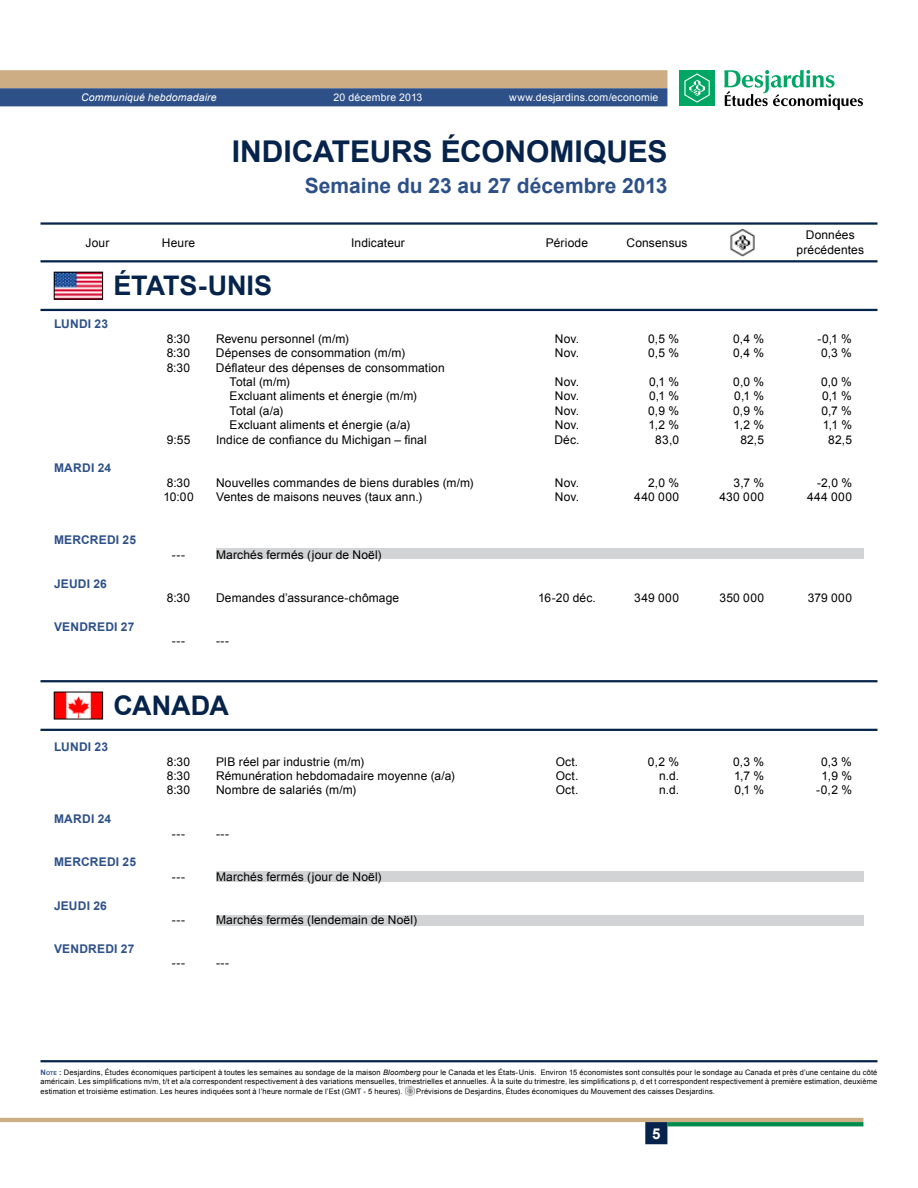
<style>
.page{position:relative;width:918px;height:1188px;background:#fff}
.page>*{position:absolute;margin:0;border:0;box-sizing:border-box;transform-origin:0 0}
.t1{font:700 30px "Arial";letter-spacing:-.005em;color:#05234b}
.t2{font:700 27px "Arial";color:#05234b}
.t3{font:700 21px "Arial";color:#2d5088}
.t4{font:700 15px "Arial";color:#fff}
.t5{font:12px/14.4px "Arial";letter-spacing:.01em;color:#000;text-align:center}
.t6{font:700 12px "Arial";letter-spacing:.015em;color:#2d5088}
.t7{font:10.5px "Arial";letter-spacing:.015em;color:#fff}
.t8{font:italic 10.5px "Arial";letter-spacing:.015em;color:#fff}
.t9{font:7.5px/9px "Arial";letter-spacing:.02em;color:#000;text-align:justify}
.s1{font-weight:700;color:#2d5088}
.s2{font-weight:700;font-size:5.25px;color:#2d5088}
.s3{font-style:italic}
</style>
<div class="page">
<svg style="left:0;top:70px;width:667px;height:36px;background:#7e8087"></svg>
<hr style="left:0;top:1118px;width:863px;height:4px;background:#cdae84">
<svg style="left:667px;top:1122px;width:196px;height:4px"></svg>
<div style="left:645px;top:1122px;width:22px;height:22px;background:#05234b;border:2px solid #05234b"></div>
<div style="left:679px;top:70px;width:36px;height:36px;background:#00a664"></div>
<svg style="left:684px;top:73px;width:26px;height:30px"></svg>
<svg style="left:724px;top:70px;width:139px;height:40px"></svg>
<img style="left:730px;top:228px;width:25px;height:29px">
<hr style="left:40px;top:222px;width:838px;height:3px;background:#05234b">
<hr style="left:40px;top:260px;width:838px;height:2px;background:#05234b">
<hr style="left:40px;top:309px;width:838px;height:2px;background:#05234b">
<img style="left:56px;top:274px;width:45px;height:23px">
<div style="left:54px;top:272px;width:49px;height:27px;border:1px solid #000"></div>
<hr style="left:40px;top:680px;width:838px;height:2px;background:#05234b">
<hr style="left:40px;top:729px;width:838px;height:2px;background:#05234b">
<img style="left:56px;top:694px;width:45px;height:23px">
<hr style="left:40px;top:1060px;width:838px;height:2px;background:#05234b">
<svg style="left:405px;top:1086px;width:11px;height:10px"></svg>
<div style="left:216px;top:548px;width:648px;height:11px;background:#d1d3d4"></div>
<div style="left:216px;top:915px;width:648px;height:11px;background:#d1d3d4"></div>
<div style="left:216px;top:871px;width:648px;height:11px;background:#d1d3d4"></div>
<p class="t8" style="left:81px;top:91px;width:137px">Communiqué hebdomadaire</p>
<p class="t7" style="left:334px;top:91px;width:90px">20 décembre 2013</p>
<p class="t7" style="left:509px;top:91px;width:151px">www.desjardins.com/economie</p>
<h1 class="t1" style="left:232px;top:132px;width:80px">INDICAT</h1>
<h1 class="t1" style="left:350px;top:132px;width:316px">EURS ÉCONOM IQUES</h1>
<h3 class="t3" style="left:305px;top:172px;width:364px">SEMAINE DU 23 AU 27 DÉCEMBRE 2013</h3>
<p class="t5" style="left:86px;top:236px;width:25px">Jour</p>
<p class="t5" style="left:162px;top:236px;width:35px">Heure</p>
<p class="t5" style="left:351px;top:236px;width:55px">Indicateur</p>
<p class="t5" style="left:546px;top:236px;width:44px">Période</p>
<p class="t5" style="left:626px;top:236px;width:63px">Consensus</p>
<h2 class="t2" style="left:113px;top:268px;width:18px">ÉTATS</h2>
<h2 class="t2" style="left:198px;top:268px;width:73px">-UNIS</h2>
<p class="t6" style="left:54px;top:316px;width:56px">LUNDI 23</p>
<p class="t5" style="left:797px;top:228px;width:69px">Données précédentes</p>
<p class="t5" style="left:167px;top:332px;width:25px">8:30</p>
<p class="t5" style="left:216px;top:332px;width:134px">Revenu personnel (m/m)</p>
<p class="t5" style="left:555px;top:332px;width:26px">Nov.</p>
<p class="t5" style="left:648px;top:332px;width:32px">0,5 %</p>
<p class="t5" style="left:733px;top:332px;width:32px">0,4 %</p>
<p class="t5" style="left:818px;top:332px;width:36px">-0,1 %</p>
<p class="t5" style="left:167px;top:346px;width:25px">8:30</p>
<p class="t5" style="left:216px;top:346px;width:191px">Dépenses de consommation (m/m)</p>
<p class="t5" style="left:555px;top:346px;width:26px">Nov.</p>
<p class="t5" style="left:648px;top:346px;width:32px">0,5 %</p>
<p class="t5" style="left:733px;top:346px;width:32px">0,4 %</p>
<p class="t5" style="left:821px;top:346px;width:32px">0,3 %</p>
<p class="t5" style="left:167px;top:360px;width:25px">8:30</p>
<p class="t5" style="left:229px;top:360px;width:217px;text-align:left;text-indent:-14px">Déflateur des dépenses de consommation<br>Total (m/m)</p>
<p class="t5" style="left:555px;top:375px;width:26px">Nov.</p>
<p class="t5" style="left:649px;top:375px;width:31px">0,1 %</p>
<p class="t5" style="left:733px;top:375px;width:32px">0,0 %</p>
<p class="t5" style="left:821px;top:375px;width:32px">0,0 %</p>
<p class="t5" style="left:229px;top:389px;width:189px">Excluant aliments et énergie (m/m)</p>
<p class="t5" style="left:555px;top:389px;width:26px">Nov.</p>
<p class="t5" style="left:649px;top:389px;width:31px">0,1 %</p>
<p class="t5" style="left:734px;top:389px;width:31px">0,1 %</p>
<p class="t5" style="left:822px;top:389px;width:31px">0,1 %</p>
<p class="t5" style="left:230px;top:404px;width:55px">Total (a/a)</p>
<p class="t5" style="left:555px;top:404px;width:26px">Nov.</p>
<p class="t5" style="left:648px;top:404px;width:32px">0,9 %</p>
<p class="t5" style="left:733px;top:404px;width:32px">0,9 %</p>
<p class="t5" style="left:822px;top:404px;width:32px">0,7 %</p>
<p class="t5" style="left:230px;top:418px;width:182px">Excluant aliments et énergie (a/a)</p>
<p class="t5" style="left:555px;top:418px;width:26px">Nov.</p>
<p class="t5" style="left:648px;top:418px;width:32px">1,2 %</p>
<p class="t5" style="left:733px;top:418px;width:32px">1,2 %</p>
<p class="t5" style="left:823px;top:418px;width:31px">1,1 %</p>
<p class="t6" style="left:54px;top:460px;width:20px">MARD</p>
<p class="t6" style="left:91px;top:460px;width:22px">I 24</p>
<p class="t6" style="left:54px;top:532px;width:28px">MERCR</p>
<p class="t6" style="left:99px;top:532px;width:39px">EDI 25</p>
<p class="t6" style="left:54px;top:575px;width:54px">JEUDI 26</p>
<p class="t6" style="left:54px;top:619px;width:82px">VENDREDI 27</p>
<p class="t5" style="left:167px;top:432px;width:25px">9:55</p>
<p class="t5" style="left:216px;top:432px;width:212px">Indice de confiance du Michigan – final</p>
<p class="t5" style="left:554px;top:432px;width:27px">Déc.</p>
<p class="t5" style="left:655px;top:432px;width:25px">83,0</p>
<p class="t5" style="left:740px;top:432px;width:25px">82,5</p>
<p class="t5" style="left:828px;top:432px;width:25px">82,5</p>
<p class="t5" style="left:167px;top:476px;width:25px">8:30</p>
<p class="t5" style="left:216px;top:476px;width:259px">Nouvelles commandes de biens durables (m/m)</p>
<p class="t5" style="left:555px;top:476px;width:26px">Nov.</p>
<p class="t5" style="left:648px;top:476px;width:32px">2,0 %</p>
<p class="t5" style="left:734px;top:476px;width:32px">3,7 %</p>
<p class="t5" style="left:817px;top:476px;width:36px">-2,0 %</p>
<p class="t5" style="left:163px;top:490px;width:32px">10:00</p>
<p class="t5" style="left:216px;top:490px;width:208px">Ventes de maisons neuves (taux ann.)</p>
<p class="t5" style="left:555px;top:490px;width:26px">Nov.</p>
<p class="t5" style="left:634px;top:490px;width:46px">440 000</p>
<p class="t5" style="left:719px;top:490px;width:46px">430 000</p>
<p class="t5" style="left:807px;top:490px;width:46px">444 000</p>
<p class="t5" style="left:172px;top:548px;width:15px">---</p>
<p class="t5" style="left:216px;top:548px;width:167px">Marchés fermés (jour de Noël)</p>
<p class="t5" style="left:167px;top:591px;width:25px">8:30</p>
<p class="t5" style="left:216px;top:591px;width:185px">Demandes d’assurance-chômage</p>
<p class="t5" style="left:538px;top:591px;width:59px">16-20 déc.</p>
<p class="t5" style="left:634px;top:591px;width:46px">349 000</p>
<p class="t5" style="left:719px;top:591px;width:46px">350 000</p>
<p class="t5" style="left:808px;top:591px;width:46px">379 000</p>
<p class="t5" style="left:172px;top:634px;width:15px">---</p>
<p class="t5" style="left:216px;top:634px;width:15px">---</p>
<h2 class="t2" style="left:113px;top:688px;width:79px">CANADA</h2>
<p class="t6" style="left:54px;top:739px;width:56px">LUNDI 23</p>
<p class="t6" style="left:54px;top:811px;width:20px">MARD</p>
<p class="t6" style="left:91px;top:811px;width:22px">I 24</p>
<p class="t6" style="left:54px;top:854px;width:28px">MERCR</p>
<p class="t6" style="left:99px;top:854px;width:39px">EDI 25</p>
<p class="t6" style="left:54px;top:898px;width:54px">JEUDI 26</p>
<p class="t6" style="left:54px;top:941px;width:82px">VENDREDI 27</p>
<p class="t5" style="left:167px;top:754px;width:25px">8:30</p>
<p class="t5" style="left:216px;top:754px;width:150px">PIB réel par industrie (m/m)</p>
<p class="t5" style="left:556px;top:754px;width:24px">Oct.</p>
<p class="t5" style="left:648px;top:754px;width:33px">0,2 %</p>
<p class="t5" style="left:733px;top:754px;width:32px">0,3 %</p>
<p class="t5" style="left:821px;top:754px;width:32px">0,3 %</p>
<p class="t5" style="left:167px;top:769px;width:25px">8:30</p>
<p class="t5" style="left:216px;top:769px;width:240px">Rémunération hebdomadaire moyenne (a/a)</p>
<p class="t5" style="left:556px;top:769px;width:24px">Oct.</p>
<p class="t5" style="left:659px;top:769px;width:22px">n.d.</p>
<p class="t5" style="left:734px;top:769px;width:32px">1,7 %</p>
<p class="t5" style="left:822px;top:769px;width:32px">1,9 %</p>
<p class="t5" style="left:167px;top:783px;width:25px">8:30</p>
<p class="t5" style="left:216px;top:783px;width:142px">Nombre de salariés (m/m)</p>
<p class="t5" style="left:556px;top:783px;width:24px">Oct.</p>
<p class="t5" style="left:659px;top:783px;width:22px">n.d.</p>
<p class="t5" style="left:734px;top:783px;width:31px">0,1 %</p>
<p class="t5" style="left:816px;top:783px;width:37px">-0,2 %</p>
<p class="t5" style="left:172px;top:826px;width:15px">---</p>
<p class="t5" style="left:216px;top:826px;width:15px">---</p>
<p class="t5" style="left:172px;top:870px;width:15px">---</p>
<p class="t5" style="left:216px;top:870px;width:167px">Marchés fermés (jour de Noël)</p>
<p class="t5" style="left:172px;top:913px;width:15px">---</p>
<p class="t5" style="left:216px;top:913px;width:203px">Marchés fermés (lendemain de Noël)</p>
<p class="t5" style="left:172px;top:956px;width:15px">---</p>
<p class="t5" style="left:216px;top:956px;width:15px">---</p>
<p class="t9" style="left:40px;top:1068px;width:838px"><span class="s1">N</span><span class="s2">ote</span> <span class="s1">:</span> Desjardins, Études économiques participent à toutes les semaines au sondage de la maison <span class="s3">Bloomberg</span> pour le Canada et les États-Unis. Environ 15 économistes sont consultés pour le sondage au Canada et près d’une centaine du côté américain. Les simplifications m/m, t/t et a/a correspondent respectivement à des variations mensuelles, trimestrielles et annuelles. À la suite du trimestre, les simplifications p, d et t correspondent respectivement à première estimation, deuxième estimation et troisième estimation. Les heures indiquées sont à l’heure normale de l’Est (GMT - 5 heures).</p>
<p class="t9" style="left:416px;top:1086px;width:300px">Prévisions de Desjardins, Études économiques du Mouvement des caisses Desjardins.</p>
<p class="t4" style="left:652px;top:1124px;width:10px">5</p>
</div>
